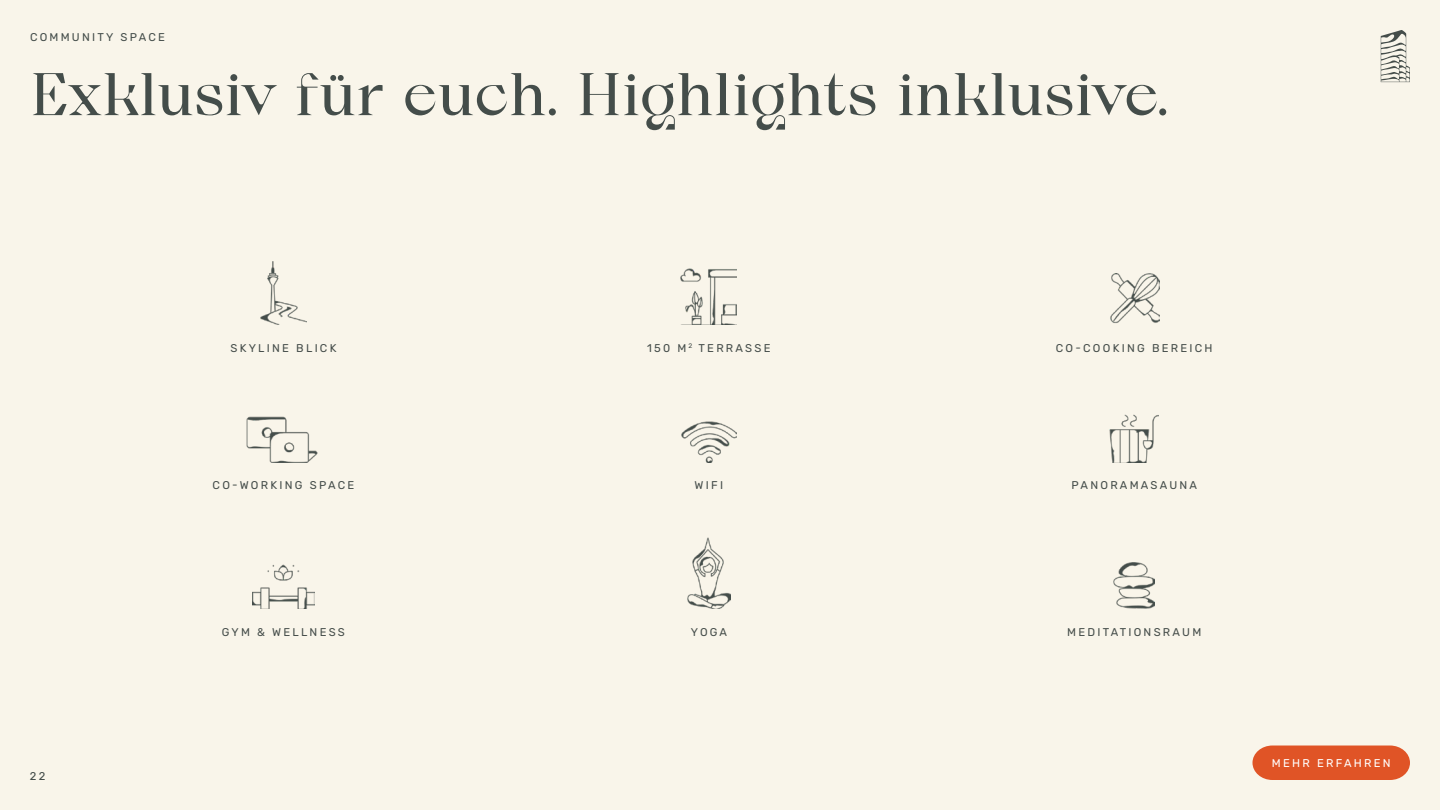
<style>
.page{position:relative;width:1440px;height:810px;background:#f9f5ea}
.page>*{position:absolute;margin:0;border:0;box-sizing:border-box;transform-origin:0 0}
.t1{font:60px "The Zipper";letter-spacing:-.01em;color:#444d4a}
.t2{font:11.25px "Rubik";letter-spacing:.2em;color:#454d4a}
.t3{font:11.25px "Rubik";letter-spacing:.2em;color:#444d4a}
.t4{font:11.25px "Rubik";letter-spacing:.2em;color:#fff}
</style>
<div class="page">
<img style="left:260px;top:262px;width:47px;height:63px">
<img style="left:247px;top:417px;width:71px;height:46px">
<img style="left:253px;top:564px;width:61px;height:45px">
<img style="left:681px;top:268px;width:56px;height:57px">
<img style="left:681px;top:422px;width:55px;height:41px">
<img style="left:687px;top:538px;width:43px;height:71px">
<img style="left:1110px;top:274px;width:50px;height:49px">
<img style="left:1110px;top:414px;width:48px;height:49px">
<img style="left:1113px;top:562px;width:42px;height:47px">
<svg style="left:1381px;top:30px;width:29px;height:52px"></svg>
<div style="left:1252px;top:746px;width:158px;height:34px;background:#e05426"></div>
<p class="t3" style="left:30px;top:30px;width:136px">COMMUNITY SPACE</p>
<h1 class="t1" style="left:30px;top:60px;width:1140px">Exklusiv für euch. Highlights inklusive.</h1>
<p class="t3" style="left:30px;top:770px;width:17px">22</p>
<p class="t2" style="left:230px;top:342px;width:108px">SKYLINE BLICK</p>
<p class="t2" style="left:213px;top:479px;width:143px">CO-WORKING SPACE</p>
<p class="t2" style="left:222px;top:626px;width:125px">GYM &amp; WELLNESS</p>
<p class="t2" style="left:647px;top:342px;width:125px">150 M <sup>2</sup> TERRASSE</p>
<p class="t2" style="left:1056px;top:342px;width:158px">CO-COOKING BEREICH</p>
<p class="t2" style="left:695px;top:479px;width:30px">WIFI</p>
<p class="t2" style="left:1072px;top:479px;width:127px">PANORAMASAUNA</p>
<p class="t2" style="left:691px;top:626px;width:38px">YOGA</p>
<p class="t2" style="left:1067px;top:626px;width:136px">MEDITATIONSRAUM</p>
<p class="t4" style="left:1272px;top:757px;width:120px">MEHR ERFAHREN</p>
</div>
